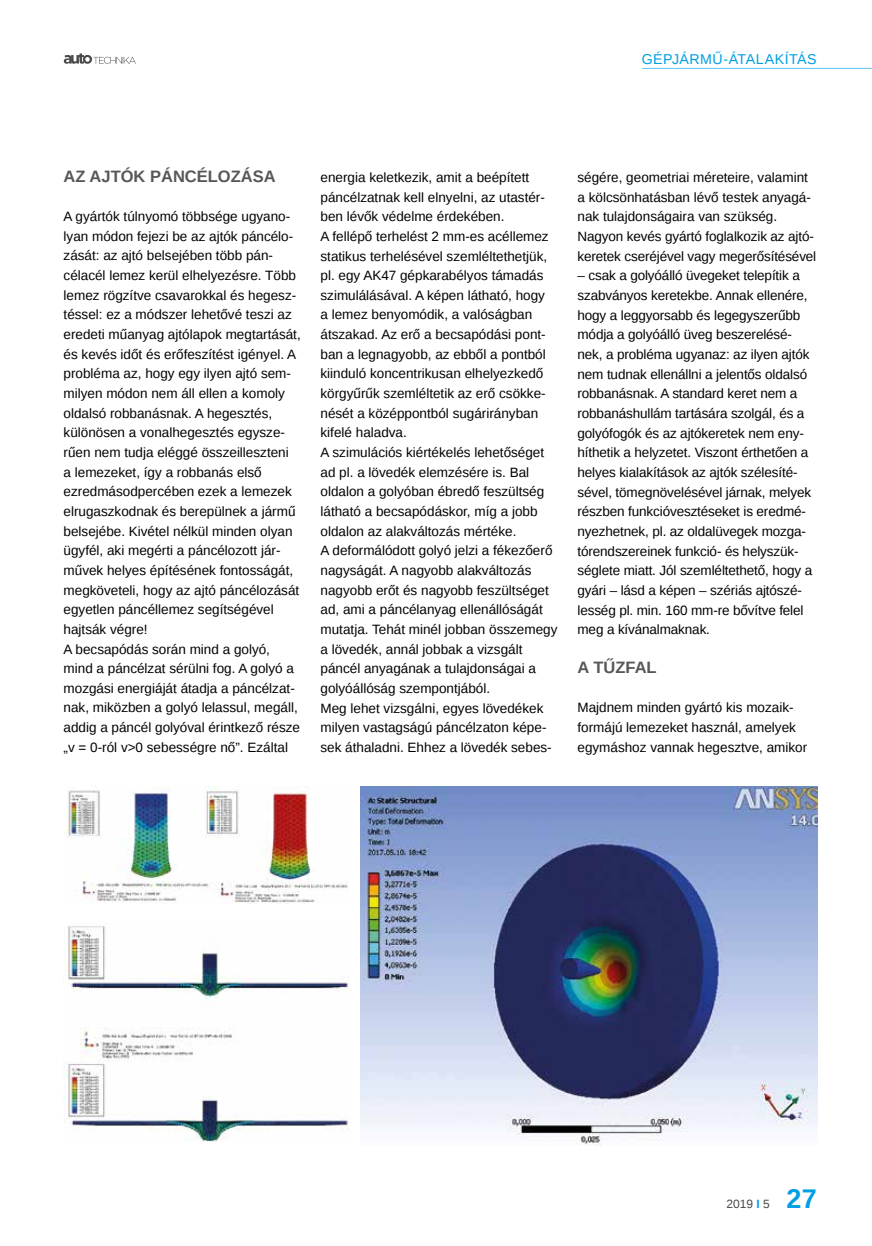
<style>
.page{position:relative;width:872px;height:1246px;background:#fff}
.page>*{position:absolute;margin:0;border:0;box-sizing:border-box;transform-origin:0 0}
.t1{font:700 27px "Liberation Sans";color:#009fe3}
.t2{font:700 16.5px "Liberation Sans";color:#575756}
.t3{font:14.25px "Liberation Sans";letter-spacing:.03em;color:#009fe3}
.t4{font:13.5px/19.6px "Liberation Sans";color:#000}
.t5{font:12px "Liberation Sans";color:#4a4a49}
.s1{font-weight:700;color:#009fe3}
</style>
<div class="page">
<svg style="left:64px;top:53px;width:72px;height:11px"></svg>
<hr style="left:642px;top:68px;width:230px;height:1px;background:#5bc5f2">
<img style="left:361px;top:786px;width:456px;height:359px">
<img style="left:67px;top:786px;width:282px;height:118px">
<img style="left:64px;top:924px;width:285px;height:217px">
<p class="t3" style="left:641px;top:51px;width:176px">GÉPJÁRMŰ-ÁTALAKÍTÁS</p>
<p class="t2" style="left:64px;top:165px;width:214px">AZ AJTÓK PÁNCÉLOZÁSA</p>
<p class="t4" style="left:64px;top:207px;width:239px">A gyártók túlnyomó többsége ugyano&shy;lyan módon fejezi be az ajtók páncélo&shy;zását: az ajtó belsejében több pán&shy;célacél lemez kerül elhelyezésre. Több lemez rögzítve csavarokkal és hegesz&shy;téssel: ez a módszer lehetővé teszi az eredeti műanyag ajtólapok megtartását, és kevés időt és erőfeszítést igényel. A probléma az, hogy egy ilyen ajtó sem&shy;milyen módon nem áll ellen a komoly oldalsó robbanásnak. A hegesztés, különösen a vonalhegesztés egysze&shy;rűen nem tudja eléggé összeilleszteni<br>a lemezeket, így a robbanás első ezredmásodpercében ezek a lemezek elrugaszkodnak és berepülnek a jármű belsejébe. Kivétel nélkül minden olyan ügyfél, aki megérti a páncélozott jár&shy;művek helyes építésének fontosságát, megköveteli, hogy az ajtó páncélozását egyetlen páncéllemez segítségével hajtsák végre!<br>A becsapódás során mind a golyó, mind a páncélzat sérülni fog. A golyó a mozgási energiáját átadja a páncélzat&shy;nak, miközben a golyó lelassul, megáll, addig a páncél golyóval érintkező része „v = 0-ról v&gt;0 sebességre nő”. Ezáltal</p>
<p class="t4" style="left:320px;top:168px;width:238px">energia keletkezik, amit a beépített páncélzatnak kell elnyelni, az utastér&shy;ben lévők védelme érdekében.<br>A fellépő terhelést 2 mm-es acéllemez statikus terhelésével szemléltethetjük, pl. egy AK47 gépkarabélyos támadás szimulálásával. A képen látható, hogy<br>a lemez benyomódik, a valóságban átszakad. Az erő a becsapódási pont&shy;ban a legnagyobb, az ebből a pontból kiinduló koncentrikusan elhelyezkedő körgyűrűk szemléltetik az erő csökke&shy;nését a középpontból sugárirányban kifelé haladva.<br>A szimulációs kiértékelés lehetőséget ad pl. a lövedék elemzésére is. Bal oldalon a golyóban ébredő feszültség látható a becsapódáskor, míg a jobb oldalon az alakváltozás mértéke.<br>A deformálódott golyó jelzi a fékezőerő nagyságát. A nagyobb alakváltozás nagyobb erőt és nagyobb feszültséget ad, ami a páncélanyag ellenállóságát mutatja. Tehát minél jobban összemegy a lövedék, annál jobbak a vizsgált páncél anyagának a tulajdonságai a golyóállóság szempontjából.<br>Meg lehet vizsgálni, egyes lövedékek milyen vastagságú páncélzaton képe&shy;sek áthaladni. Ehhez a lövedék sebes-</p>
<p class="t4" style="left:577px;top:168px;width:240px">ségére, geometriai méreteire, valamint a kölcsönhatásban lévő testek anyagá&shy;nak tulajdonságaira van szükség.<br>Nagyon kevés gyártó foglalkozik az ajtó&shy;keretek cseréjével vagy megerősítésével</p>
<p class="t4" style="left:577px;top:266px;width:236px">– csak a golyóálló üvegeket telepítik a szabványos keretekbe. Annak ellenére, hogy a leggyorsabb és legegyszerűbb módja a golyóálló üveg beszerelésé&shy;nek, a probléma ugyanaz: az ilyen ajtók nem tudnak ellenállni a jelentős oldalsó robbanásnak. A standard keret nem a robbanáshullám tartására szolgál, és a golyófogók és az ajtókeretek nem eny&shy;híthetik a helyzetet. Viszont érthetően a helyes kialakítások az ajtók szélesíté&shy;sével, tömegnövelésével járnak, melyek részben funkcióvesztéseket is eredmé&shy;nyezhetnek, pl. az oldalüvegek mozga&shy;tórendszereinek funkció- és helyszük&shy;séglete miatt. Jól szemléltethető, hogy a gyári – lásd a képen – szériás ajtószé&shy;lesség pl. min. 160 mm-re bővítve felel meg a kívánalmaknak.</p>
<p class="t2" style="left:577px;top:656px;width:81px">A TŰZFAL</p>
<p class="t4" style="left:577px;top:698px;width:231px">Majdnem minden gyártó kis mozaik&shy;formájú lemezeket használ, amelyek egymáshoz vannak hegesztve, amikor</p>
<p class="t5" style="left:726px;top:1197px;width:45px">2019 <span class="s1">I</span> 5</p>
<h1 class="t1" style="left:786px;top:1180px;width:32px">27</h1>
</div>
